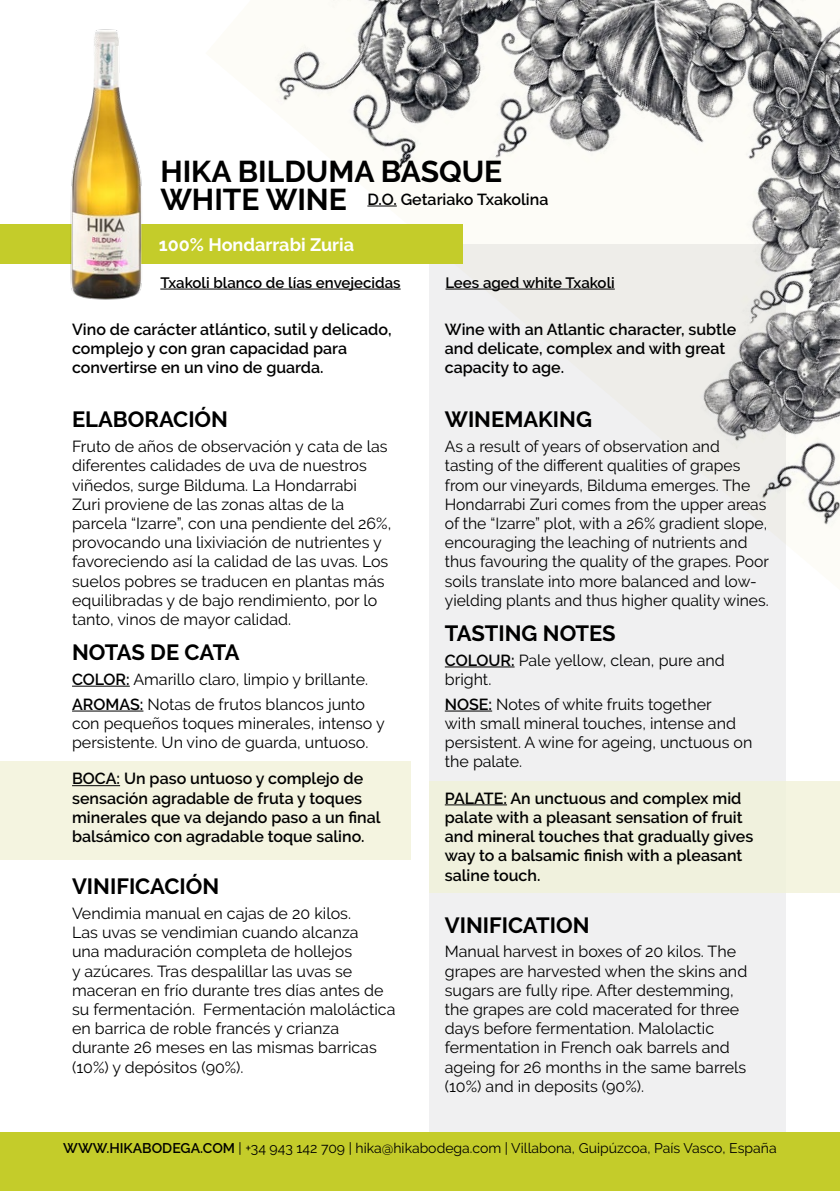
<style>
.page{position:relative;width:840px;height:1191px;background:#fff}
.page>*{position:absolute;margin:0;border:0;box-sizing:border-box;transform-origin:0 0}
.t1{font:700 30px/28px "Raleway";color:#000}
.t2{font:700 22px "Raleway";color:#000}
.t3{font:700 22px "Raleway";letter-spacing:-.02em;color:#000}
.t4{font:700 18px "Raleway";color:#fff}
.t5{font:16px/19.2px "Raleway";color:#000}
.t6{font:600 16px/19.2px "Raleway";color:#000}
.t7{font:600 15px "Raleway";color:#000}
.t8{font:14px "Raleway";color:#000}
.s1{font-weight:600}
</style>
<div class="page">
<div style="left:429px;top:244px;width:356px;height:901px;background:#f0f0f1"></div>
<img style="left:205px;top:0;width:634px;height:594px">
<div style="left:0;top:1132px;width:839px;height:59px;background:#c4cc2a"></div>
<div style="left:0;top:761px;width:410px;height:98px;background:#f4f4e0"></div>
<div style="left:429px;top:781px;width:410px;height:111px;background:#f1f2d8"></div>
<div style="left:0;top:224px;width:462px;height:40px;background:#c4cc2a"></div>
<hr style="left:72px;top:686px;width:58px;height:1px;background:#000">
<hr style="left:72px;top:710px;width:71px;height:1px;background:#000">
<hr style="left:72px;top:785px;width:48px;height:1px;background:#000">
<hr style="left:444px;top:666px;width:70px;height:1px;background:#000">
<hr style="left:444px;top:710px;width:48px;height:1px;background:#000">
<hr style="left:444px;top:804px;width:62px;height:1px;background:#000">
<img style="left:70px;top:29px;width:105px;height:271px">
<hr style="left:160px;top:289px;width:240px;height:1px;background:#000">
<hr style="left:445px;top:289px;width:169px;height:1px;background:#000">
<svg style="left:367px;top:206px;width:29px;height:1px"></svg>
<h1 class="t1" style="left:160px;top:158px;width:343px">HIKA BILDUMA BASQUE<br>WHITE WINE</h1>
<p class="t6" style="left:367px;top:190px;width:182px">D.O. Getariako Txakolina</p>
<p class="t4" style="left:159px;top:234px;width:196px">100% Hondarrabi Zuria</p>
<p class="t7" style="left:160px;top:274px;width:242px">Txakoli blanco de lías envejecidas</p>
<p class="t7" style="left:445px;top:274px;width:171px">Lees aged white Txakoli</p>
<p class="t6" style="left:72px;top:319px;width:321px">Vino de carácter atlántico, sutil y delicado, complejo y con gran capacidad para convertirse en un vino de guarda.</p>
<p class="t6" style="left:444px;top:319px;width:293px">Wine with an Atlantic character, subtle and delicate, complex and with great capacity to age.</p>
<h2 class="t2" style="left:72px;top:407px;width:157px">ELABORACIÓN</h2>
<p class="t5" style="left:72px;top:437px;width:320px">Fruto de años de observación y cata de las diferentes calidades de uva de nuestros viñedos, surge Bilduma. La Hondarrabi<br>Zuri proviene de las zonas altas de la parcela “Izarre”, con una pendiente del 26%, provocando una lixiviación de nutrientes y favoreciendo así la calidad de las uvas. Los suelos pobres se traducen en plantas más equilibradas y de bajo rendimiento, por lo tanto, vinos de mayor calidad.</p>
<h2 class="t3" style="left:72px;top:640px;width:169px">NOTAS DE CATA</h2>
<p class="t5" style="left:72px;top:667px;width:297px;line-height:24.8px"><span class="s1">COLOR:</span> Amarillo claro, limpio y brillante.<br><span class="s1">AROMAS:</span> Notas de frutos blancos junto</p>
<p class="t5" style="left:72px;top:713px;width:314px">con pequeños toques minerales, intenso y persistente. Un vino de guarda, untuoso.</p>
<p class="t6" style="left:72px;top:769px;width:310px">BOCA: Un paso untuoso y complejo de sensación agradable de fruta y toques minerales que va dejando paso a un final balsámico con agradable toque salino.</p>
<h2 class="t2" style="left:72px;top:874px;width:149px">VINIFICACIÓN</h2>
<p class="t5" style="left:72px;top:903px;width:324px">Vendimia manual en cajas de 20 kilos.<br>Las uvas se vendimian cuando alcanza<br>una maduración completa de hollejos<br>y azúcares. Tras despalillar las uvas se maceran en frío durante tres días antes de su fermentación. Fermentación maloláctica en barrica de roble francés y crianza durante 26 meses en las mismas barricas (10%) y depósitos (90%).</p>
<h2 class="t2" style="left:444px;top:407px;width:149px">WINEMAKING</h2>
<p class="t5" style="left:444px;top:437px;width:325px">As a result of years of observation and tasting of the different qualities of grapes from our vineyards, Bilduma emerges. The Hondarrabi Zuri comes from the upper areas of the “Izarre” plot, with a 26% gradient slope, encouraging the leaching of nutrients and thus favouring the quality of the grapes. Poor soils translate into more balanced and low&shy;yielding plants and thus higher quality wines.</p>
<h2 class="t2" style="left:444px;top:620px;width:172px">TASTING NOTES</h2>
<p class="t5" style="left:444px;top:650px;width:281px"><span class="s1">COLOUR:</span> Pale yellow, clean, pure and bright.</p>
<p class="t5" style="left:444px;top:694px;width:309px"><span class="s1">NOSE:</span> Notes of white fruits together<br>with small mineral touches, intense and persistent. A wine for ageing, unctuous on the palate.</p>
<p class="t6" style="left:444px;top:788px;width:310px">PALATE: An unctuous and complex mid palate with a pleasant sensation of fruit and mineral touches that gradually gives way to a balsamic finish with a pleasant saline touch.</p>
<h2 class="t2" style="left:444px;top:912px;width:146px">VINIFICATION</h2>
<p class="t5" style="left:444px;top:942px;width:304px">Manual harvest in boxes of 20 kilos. The grapes are harvested when the skins and sugars are fully ripe. After destemming, the grapes are cold macerated for three days before fermentation. Malolactic fermentation in French oak barrels and ageing for 26 months in the same barrels (10%) and in deposits (90%).</p>
<p class="t8" style="left:63px;top:1140px;width:714px"><span class="s1">WWW.HIKABODEGA.COM</span> | +34 943 142 709 | hika@hikabodega.com | Villabona, Guipúzcoa, País Vasco, España</p>
</div>
